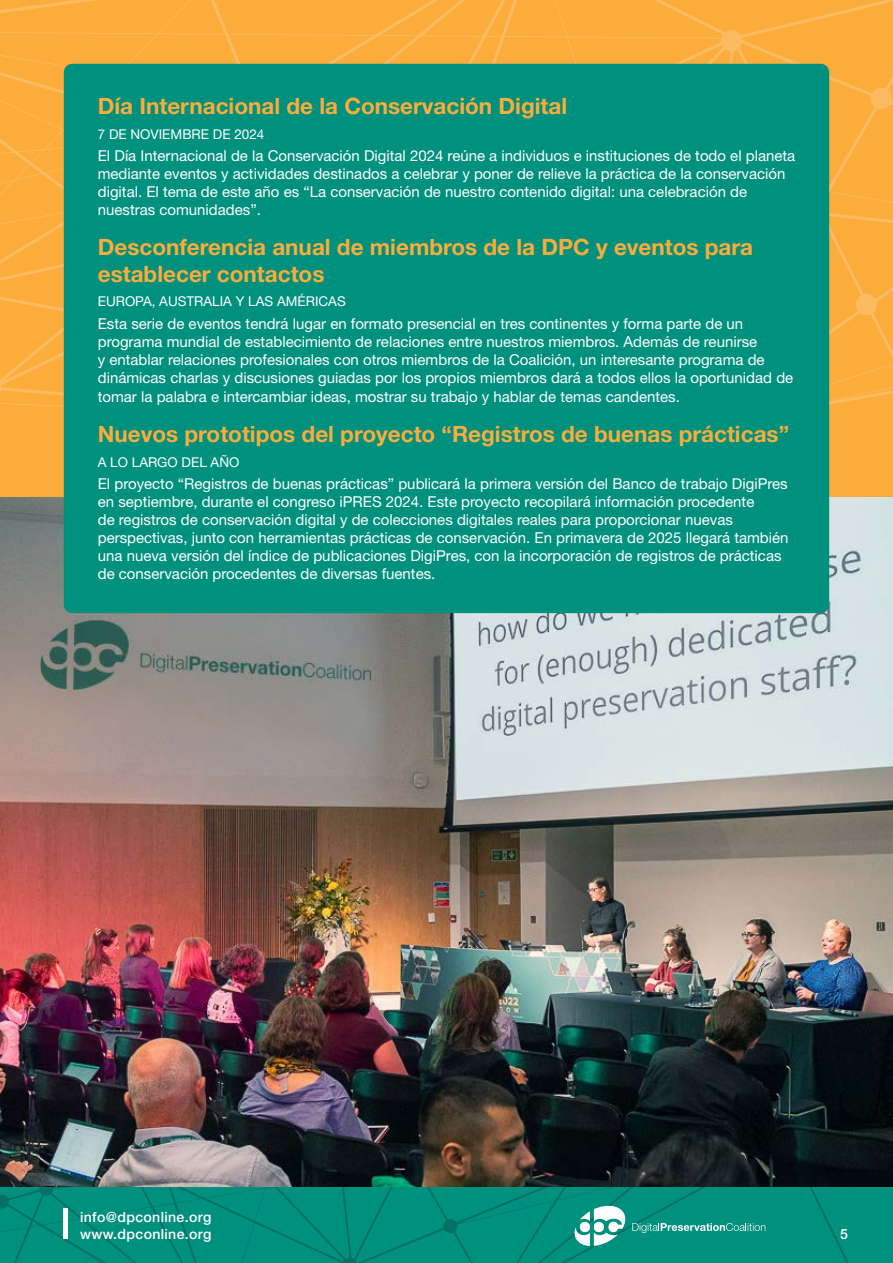
<style>
.page{position:relative;width:893px;height:1263px;background:#fff}
.page>*{position:absolute;margin:0;border:0;box-sizing:border-box;transform-origin:0 0}
.Body{font:700 22.5px/27px "Helvetica Neue LT Std";color:#fbac3b}
.Body-2{font:15px/18px "Helvetica Neue LT Std";color:#fff}
.t1{font:500 14.1px/17px "Helvetica Neue LT Std";letter-spacing:.025em;color:#fff}
.Body-3{font:13.5px "Helvetica Neue LT Std";color:#fff}
</style>
<div class="page">
<svg style="left:0;top:1186px;width:893px;height:77px;background:#068f7e"></svg>
<hr style="left:64px;top:1208px;width:4px;height:30px;background:#fff">
<svg style="left:372px;top:0;width:357px;height:32px;background:#fbad3d"></svg>
<svg style="left:829px;top:205px;width:64px;height:222px;background:#faad3d"></svg>
<svg style="left:0;top:32px;width:729px;height:395px;background:#faad3e"></svg>
<svg style="left:0;top:0;width:372px;height:420px;background:#faad3e"></svg>
<svg style="left:0;top:53px;width:893px;height:152px;background:#f8ac3d"></svg>
<svg style="left:0;top:0;width:277px;height:187px;background:#faac3d"></svg>
<svg style="left:729px;top:0;width:164px;height:110px;background:#faad3d"></svg>
<div style="left:0;top:427px;width:64px;height:70px;background:#fbac3b"></div>
<svg style="left:0;top:378px;width:1px;height:21px"></svg>
<div style="left:721px;top:30px;width:21px;height:21px;background:#fbbc61;border-radius:50%"></div>
<svg style="left:855px;top:293px;width:23px;height:23px"></svg>
<div style="left:871px;top:88px;width:21px;height:21px;background:#fbbc61;border-radius:50%"></div>
<img style="left:0;top:497px;width:893px;height:689px">
<div style="left:64px;top:64px;width:765px;height:549px;background:#00907e;border-radius:9px"></div>
<p class="Body" style="left:98px;top:92px;width:471px">Día Internacional de la Conservación Digital</p>
<p class="Body-3" style="left:98px;top:126px;width:168px">7 DE NOVIEMBRE DE 2024</p>
<p class="Body-2" style="left:98px;top:146px;width:699px">El Día Internacional de la Conservación Digital 2024 reúne a individuos e instituciones de todo el planeta mediante eventos y actividades destinados a celebrar y poner de relieve la práctica de la conservación digital. El tema de este año es “La conservación de nuestro contenido digital: una celebración de nuestras comunidades”.</p>
<p class="Body" style="left:98px;top:233px;width:657px">Desconferencia anual de miembros de la DPC y eventos para establecer contactos</p>
<p class="Body-3" style="left:98px;top:293px;width:249px">EUROPA, AUSTRALIA Y LAS AMÉRICAS</p>
<p class="Body-2" style="left:98px;top:314px;width:697px">Esta serie de eventos tendrá lugar en formato presencial en tres continentes y forma parte de un programa mundial de establecimiento de relaciones entre nuestros miembros. Además de reunirse<br>y entablar relaciones profesionales con otros miembros de la Coalición, un interesante programa de dinámicas charlas y discusiones guiadas por los propios miembros dará a todos ellos la oportunidad de</p>
<p class="Body-2" style="left:98px;top:388px;width:584px">tomar la palabra e intercambiar ideas, mostrar su trabajo y hablar de temas candentes.</p>
<p class="Body" style="left:98px;top:420px;width:693px">Nuevos prototipos del proyecto “Registros de buenas prácticas”</p>
<p class="Body-3" style="left:98px;top:454px;width:143px">A LO LARGO DEL AÑO</p>
<p class="Body-2" style="left:98px;top:475px;width:692px">El proyecto “Registros de buenas prácticas” publicará la primera versión del Banco de trabajo DigiPres en septiembre, durante el congreso iPRES 2024. Este proyecto recopilará información procedente<br>de registros de conservación digital y de colecciones digitales reales para proporcionar nuevas perspectivas, junto con herramientas prácticas de conservación. En primavera de 2025 llegará también una nueva versión del índice de publicaciones DigiPres, con la incorporación de registros de prácticas de conservación procedentes de diversas fuentes.</p>
<p class="t1" style="left:80px;top:1208px;width:133px">info@dpconline.org www.dpconline.org</p>
<p class="t1" style="left:840px;top:1225px;width:9px">5</p>
</div>
